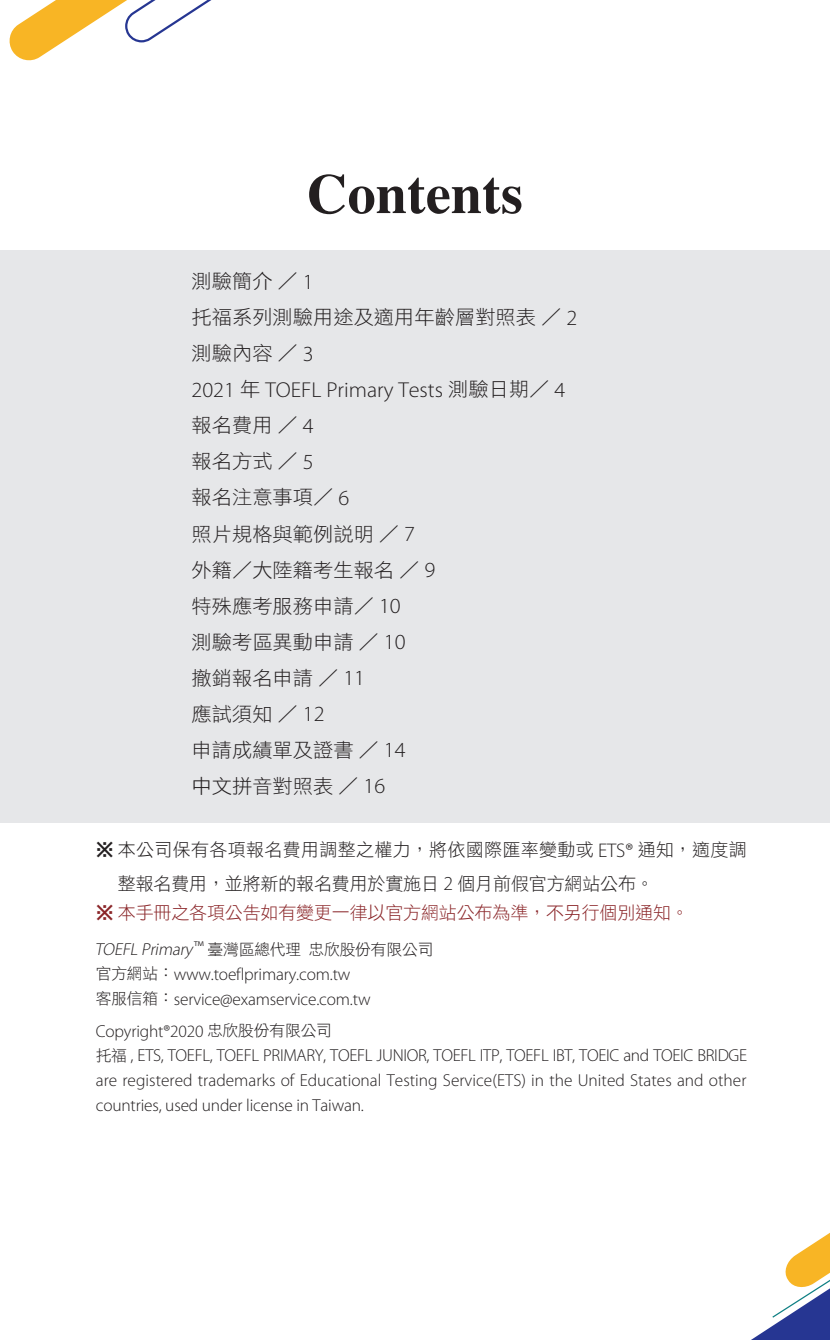
<style>
.page{position:relative;width:830px;height:1340px;background:#fff}
.page>*{position:absolute;margin:0;border:0;box-sizing:border-box;transform-origin:0 0}
.t1{font:700 56.25px "Times";color:#231f20}
.t2{font:300 21.6px "Myriad Pro";color:#231f20}
.t3{font:19.57px/36px "DF Hei Std W3";color:#231f20}
.t4{font:18px/33.8px "DF Hei Std W3";letter-spacing:.015em;color:#231f20}
.t5{font:18px "DF Hei Std W3";letter-spacing:-.01em;color:#8a2528}
.t6{font:300 17.32px/24.8px "Myriad Pro";letter-spacing:-.01em;color:#231f20}
.t7{font:15.75px "DF Hei Std W3";letter-spacing:-.01em;color:#231f20}
.s1{font-family:"Myriad Pro";font-weight:300;font-size:21.6px}
.s2{font-family:"DF Hei Std W3";font-weight:400;font-size:19.57px}
.s3{font-family:"DF Hei Std W9"}
.s4{font-family:"Myriad Pro";font-weight:300;font-size:19.8px}
.s5{font-family:"Myriad Pro";font-weight:300;font-style:italic;font-size:17.32px}
.s6{font-family:"Myriad Pro";font-weight:300;font-size:17.32px}
.s7{font-family:"DF Hei Std W3";font-weight:400;font-size:15.75px}
</style>
<div class="page">
<svg style="left:9px;top:0;width:203px;height:61px"></svg>
<svg style="left:752px;top:1233px;width:77px;height:106px"></svg>
<div style="left:0;top:250px;width:829px;height:572px;background:#e6e7e9"></div>
<h1 class="t1" style="left:307px;top:140px;width:217px">Contents</h1>
<p class="t3" style="left:191px;top:263px;width:387px">測驗簡介／ <span class="s1">1<br></span>托福系列測驗用途及適用年齡層對照表／ <span class="s1">2</span>測驗內容／ <span class="s1">3</span></p>
<p class="t2" style="left:191px;top:378px;width:375px">2021 <span class="s2">年</span> TOEFL Primary Tests <span class="s2">測驗日期／</span> 4</p>
<p class="t3" style="left:191px;top:407px;width:245px">報名費用／ <span class="s1">4<br></span>報名方式／ <span class="s1">5<br></span>報名注意事項／ <span class="s1">6<br></span>照片規格與範例說明／ <span class="s1">7</span>外籍／大陸籍考生報名／ <span class="s1">9</span>特殊應考服務申請／ <span class="s1">10<br></span>測驗考區異動申請／ <span class="s1">10<br></span>撤銷報名申請／ <span class="s1">11<br></span>應試須知／ <span class="s1">12<br></span>申請成績單及證書／ <span class="s1">14<br></span>中文拼音對照表／ <span class="s1">16</span></p>
<p class="t4" style="left:118px;top:832px;width:630px;text-indent:-22px"><span class="s3">※</span> 本公司保有各項報名費用調整之權力，將依國際匯率變動或 <span class="s4">ETS®</span> 通知，適度調整報名費用，並將新的報名費用於實施日 <span class="s4">2</span> 個月前假官方網站公布。</p>
<p class="t5" style="left:96px;top:903px;width:594px"><span class="s3">※</span> 本手冊之各項公告如有變更一律以官方網站公布為準，不另行個別通知。</p>
<p class="t7" style="left:95px;top:940px;width:340px"><span class="s5">TOEFL Primary</span><span class="s6">™</span> 臺灣區總代理 忠欣股份有限公司</p>
<p class="t6" style="left:96px;top:962px;width:276px"><span class="s7">官方網站：</span>www.toeflprimary.com.tw<br><span class="s7">客服信箱：</span>service@examservice.com.tw</p>
<p class="t6" style="left:96px;top:1018px;width:652px">Copyright®2020 <span class="s7">忠欣股份有限公司<br>托福</span> , ETS, TOEFL, TOEFL PRIMARY, TOEFL JUNIOR, TOEFL ITP, TOEFL IBT, TOEIC and TOEIC BRIDGE are registered trademarks of Educational Testing Service(ETS) in the United States and other countries, used under license in Taiwan.</p>
</div>
